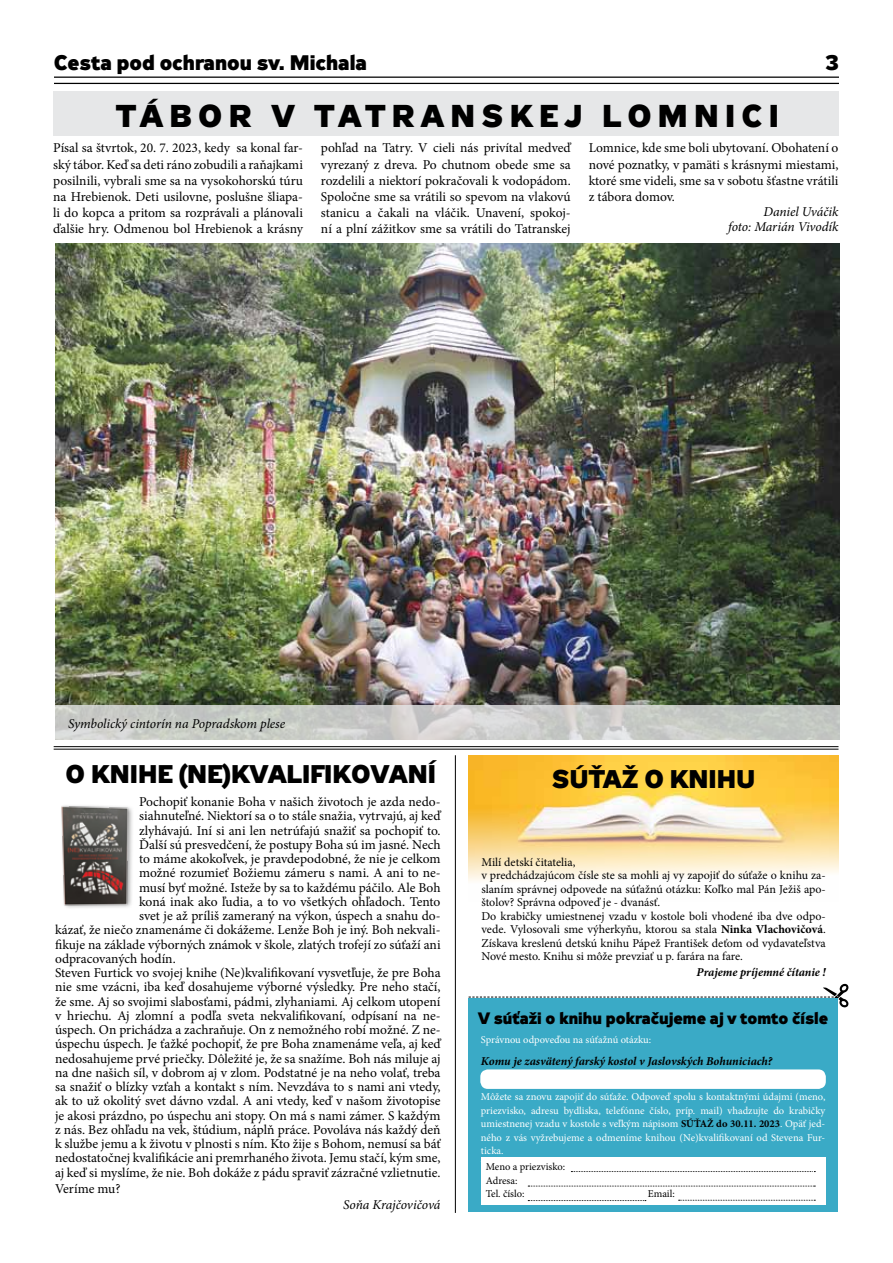
<style>
.page{position:relative;width:893px;height:1263px;background:#fff}
.page>*{position:absolute;margin:0;border:0;box-sizing:border-box;transform-origin:0 0}
.t1{font:700 31.5px "Zeppelin 33";letter-spacing:.2em;color:#000}
.t2{font:700 25.5px "Zeppelin 33";color:#000}
.t3{font:700 21px "Zeppelin 33";color:#000}
.t4{font:700 16.5px "Zeppelin 33";color:#000}
.t5{font:13.5px/16.2px "Minion Pro";color:#000;text-align:justify}
.t6{font:italic 13.5px/15px "Minion Pro";letter-spacing:-.01em;color:#000;text-align:right}
.t7{font:12px/13.5px "Minion Pro";color:#000}
.t8{font:italic 700 12px "Minion Pro";letter-spacing:-.005em;color:#000}
.t9{font:10.5px/13.5px "Minion Pro";color:#fff}
.t10{font:10.5px/13.5px "Minion Pro";letter-spacing:-.005em;color:#000}
.s1{font-weight:700}
.s2{font-weight:700;color:#000}
.s3{font-style:italic}
</style>
<div class="page">
<hr style="left:54px;top:77px;width:785px;height:1px;background:#000">
<hr style="left:54px;top:83px;width:785px;height:1px;background:#000">
<hr style="left:54px;top:746px;width:784px;height:1px;background:#000">
<hr style="left:54px;top:749px;width:784px;height:1px;background:#000">
<div style="left:53px;top:91px;width:786px;height:45px;background:#e6e7e8"></div>
<img style="left:468px;top:755px;width:371px;height:126px">
<div style="left:468px;top:999px;width:370px;height:213px;background:#3aaac6"></div>
<hr style="left:455px;top:755px;width:1px;height:458px;background:#000">
<div style="left:480px;top:1069px;width:346px;height:20px;background:#fff;border-radius:8px"></div>
<div style="left:481px;top:1157px;width:344px;height:47px;background:#fff"></div>
<svg style="left:571px;top:1171px;width:244px;height:1px"></svg>
<svg style="left:528px;top:1186px;width:287px;height:1px"></svg>
<svg style="left:528px;top:1200px;width:118px;height:1px"></svg>
<svg style="left:679px;top:1200px;width:136px;height:1px"></svg>
<svg style="left:469px;top:983px;width:379px;height:25px"></svg>
<img style="left:55px;top:243px;width:785px;height:463px">
<svg style="left:55px;top:706px;width:785px;height:34px;background:#caccc8"></svg>
<div style="left:60px;top:804px;width:74px;height:106px;background:#f9f9f9"></div>
<img style="left:61px;top:806px;width:71px;height:101px">
<h3 class="t3" style="left:54px;top:49px;width:315px">Cesta pod ochranou sv. Michala</h3>
<h1 class="t1" style="left:116px;top:96px;width:664px">Tábor v Tatra ns kej Lom nici</h1>
<h3 class="t3" style="left:825px;top:49px;width:15px">3</h3>
<p class="t5" style="left:53px;top:140px;width:251px">Písal sa štvrtok, 20. 7. 2023, kedy sa konal far&shy;ský tábor. Keď sa deti ráno zobudili a raňajkami posilnili, vybrali sme sa na vysokohorskú túru na Hrebienok. Deti usilovne, poslušne šliapa&shy;li do kopca a pritom sa rozprávali a plánovali ďalšie hry. Odmenou bol Hrebienok a krásny</p>
<p class="t5" style="left:321px;top:140px;width:251px">pohľad na Tatry. V cieli nás privítal medveď vyrezaný z dreva. Po chutnom obede sme sa rozdelili a niektorí pokračovali k vodopádom.<br>Spoločne sme sa vrátili so spevom na vlakovú stanicu a čakali na vláčik. Unavení, spokoj&shy;ní a plní zážitkov sme sa vrátili do Tatranskej</p>
<p class="t5" style="left:589px;top:140px;width:251px">Lomnice, kde sme boli ubytovaní. Obohatení o nové poznatky, v pamäti s krásnymi miestami, ktoré sme videli, sme sa v sobotu šťastne vrátili z tábora domov.</p>
<p class="t6" style="left:728px;top:204px;width:112px">Daniel Uváčik<br>foto: Marián Vivodík</p>
<p class="t6" style="left:68px;top:716px;width:219px">Symbolický cintorín na Popradskom plese</p>
<h2 class="t2" style="left:66px;top:759px;width:372px">O knihe (Ne)kvalifikovaní</h2>
<p class="t5" style="left:139px;top:794px;width:303px">Pochopiť konanie Boha v našich životoch je azda nedo-</p>
<p class="t5" style="left:139px;top:808px;width:303px">siahnuteľné. Niektorí sa o to stále snažia, vytrvajú, aj keď</p>
<p class="t5" style="left:139px;top:822px;width:303px">zlyhávajú. Iní si ani len netrúfajú snažiť sa pochopiť to.</p>
<p class="t5" style="left:139px;top:836px;width:303px">Ďalší sú presvedčení, že postupy Boha sú im jasné. Nech</p>
<p class="t5" style="left:139px;top:851px;width:303px">to máme akokoľvek, je pravdepodobné, že nie je celkom</p>
<p class="t5" style="left:139px;top:865px;width:303px">možné rozumieť Božiemu zámeru s nami. A ani to ne-</p>
<p class="t5" style="left:139px;top:879px;width:303px">musí byť možné. Isteže by sa to každému páčilo. Ale Boh</p>
<p class="t5" style="left:139px;top:893px;width:303px">koná inak ako ľudia, a to vo všetkých ohľadoch. Tento</p>
<p class="t5" style="left:139px;top:908px;width:303px">svet je až príliš zameraný na výkon, úspech a snahu do-</p>
<p class="t5" style="left:55px;top:922px;width:387px">kázať, že niečo znamenáme či dokážeme. Lenže Boh je iný. Boh nekvali-</p>
<p class="t5" style="left:55px;top:936px;width:387px">fikuje na základe výborných známok v škole, zlatých trofejí zo súťaží ani</p>
<p class="t5" style="left:55px;top:950px;width:122px">odpracovaných hodín.</p>
<p class="t5" style="left:55px;top:965px;width:387px">Steven Furtick vo svojej knihe (Ne)kvalifikovaní vysvetľuje, že pre Boha</p>
<p class="t5" style="left:55px;top:979px;width:387px">nie sme vzácni, iba keď dosahujeme výborné výsledky. Pre neho stačí,</p>
<p class="t5" style="left:55px;top:993px;width:387px">že sme. Aj so svojimi slabosťami, pádmi, zlyhaniami. Aj celkom utopení</p>
<p class="t5" style="left:55px;top:1007px;width:387px">v hriechu. Aj zlomní a podľa sveta nekvalifikovaní, odpísaní na ne-</p>
<p class="t5" style="left:55px;top:1022px;width:387px">úspech. On prichádza a zachraňuje. On z nemožného robí možné. Z ne-</p>
<p class="t5" style="left:55px;top:1036px;width:387px">úspechu úspech. Je ťažké pochopiť, že pre Boha znamenáme veľa, aj keď</p>
<p class="t5" style="left:55px;top:1050px;width:387px">nedosahujeme prvé priečky. Dôležité je, že sa snažíme. Boh nás miluje aj</p>
<p class="t5" style="left:55px;top:1064px;width:387px">na dne našich síl, v dobrom aj v zlom. Podstatné je na neho volať, treba</p>
<p class="t5" style="left:55px;top:1079px;width:387px">sa snažiť o blízky vzťah a kontakt s ním. Nevzdáva to s nami ani vtedy,</p>
<p class="t5" style="left:55px;top:1093px;width:387px">ak to už okolitý svet dávno vzdal. A ani vtedy, keď v našom životopise</p>
<p class="t5" style="left:55px;top:1107px;width:387px">je akosi prázdno, po úspechu ani stopy. On má s nami zámer. S každým</p>
<p class="t5" style="left:55px;top:1121px;width:387px">z nás. Bez ohľadu na vek, štúdium, náplň práce. Povoláva nás každý deň</p>
<p class="t5" style="left:55px;top:1136px;width:387px">k službe jemu a k životu v plnosti s ním. Kto žije s Bohom, nemusí sa báť</p>
<p class="t5" style="left:55px;top:1150px;width:387px">nedostatočnej kvalifikácie ani premrhaného života. Jemu stačí, kým sme,</p>
<p class="t5" style="left:55px;top:1164px;width:387px">aj keď si myslíme, že nie. Boh dokáže z pádu spraviť zázračné vzlietnutie.</p>
<p class="t5" style="left:55px;top:1180px;width:67px">Veríme mu?</p>
<p class="t6" style="left:343px;top:1197px;width:99px">Soňa Krajčovičová</p>
<h2 class="t2" style="left:552px;top:764px;width:135px">SÚŤAŽ O KNIH</h2>
<h2 class="t2" style="left:736px;top:764px;width:21px">U</h2>
<p class="t7" style="left:481px;top:855px;width:346px">Milí detskí čitatelia,<br>v predchádzajúcom čísle ste sa mohli aj vy zapojiť do súťaže o knihu za&shy;slaním správnej odpovede na súťažnú otázku: Koľko mal Pán Ježiš apo&shy;štolov? Správna odpoveď je - dvanásť.<br>Do krabičky umiestnenej vzadu v kostole boli vhodené iba dve odpo&shy;vede. Vylosovali sme výherkyňu, ktorou sa stala <span class="s1">Ninka Vlachovičová</span>.<br>Získava kreslenú detskú knihu Pápež František deťom od vydavateľstva Nové mesto. Knihu si môže prevziať u p. farára na fare.</p>
<p class="t8" style="left:697px;top:964px;width:131px">Prajeme príjemné čítanie !</p>
<p class="t4" style="left:478px;top:1008px;width:352px">V súťaži o knihu pokračujeme aj v tomto čísle</p>
<p class="t9" style="left:481px;top:1032px;width:172px">Správnou odpoveďou na súťažnú otázku:</p>
<p class="t8" style="left:481px;top:1052px;width:293px">Komu je zasvätený farský kostol v Jaslovských Bohuniciach?</p>
<p class="t9" style="left:481px;top:1090px;width:346px">Môžete sa znovu zapojiť do súťaže. Odpoveď spolu s kontaktnými údajmi (meno, priezvisko, adresu bydliska, telefónne číslo, príp. mail) vhadzujte do krabičky umiestnenej vzadu v kostole s veľkým nápisom <span class="s2">SÚŤAŽ do 30.11. 2023</span>. Opäť jed&shy;ného z vás vyžrebujeme a odmeníme knihou (Ne)kvalifikovaní od Stevena Fur&shy;ticka.<br>Veľa šťastia! <span class="s3">-R -</span></p>
<p class="t10" style="left:486px;top:1160px;width:81px">Meno a priezvisko:<br>Adresa:<br>Tel. číslo:</p>
<p class="t10" style="left:648px;top:1187px;width:28px">Email:</p>
</div>
